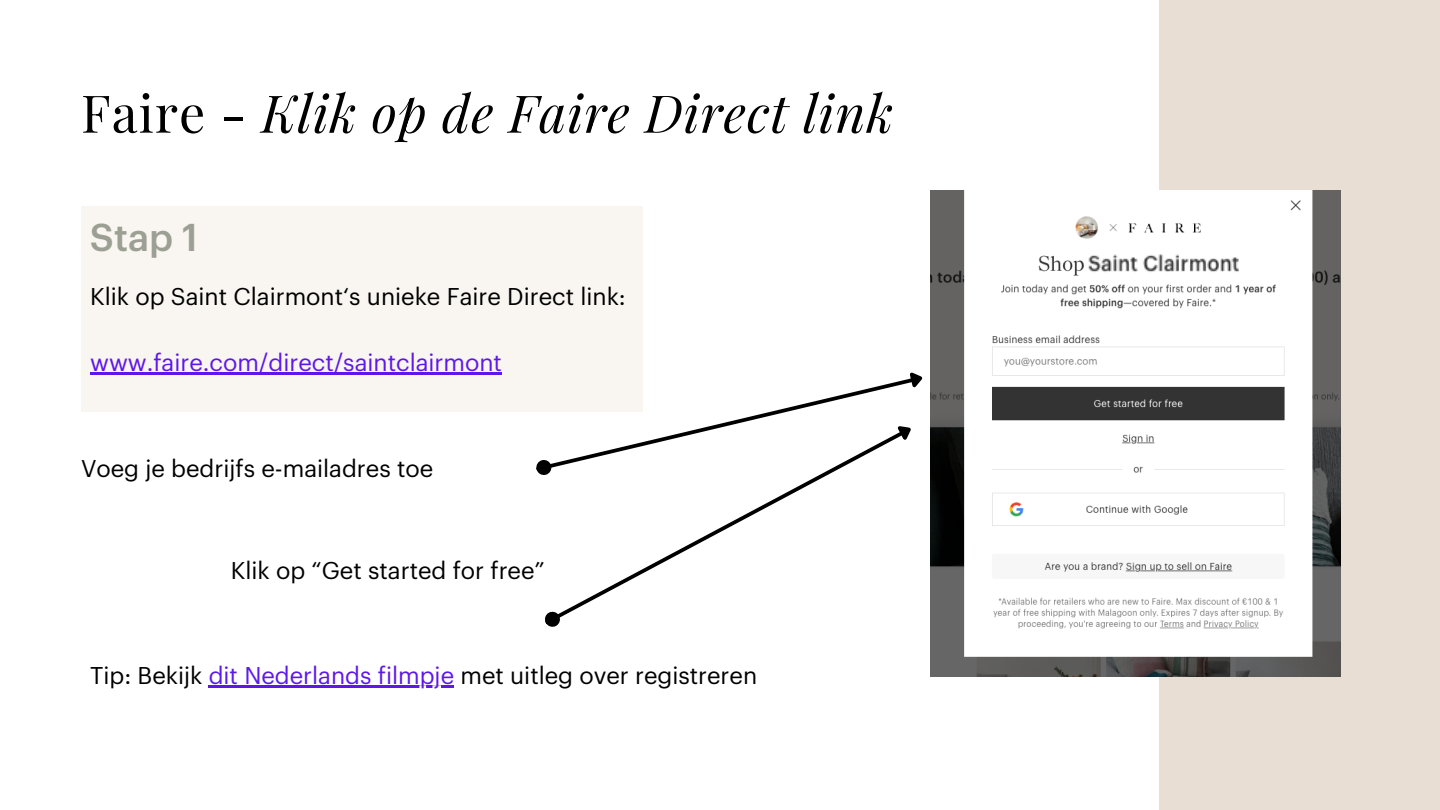
<style>
.page{position:relative;width:1440px;height:810px;background:#fff}
.page>*{position:absolute;margin:0;border:0;box-sizing:border-box;transform-origin:0 0}
.t1{font:italic 52px "Playfair Display";letter-spacing:.02em;color:#000}
.t2{font:500 38px "Graphik";color:#9c9f93}
.t3{font:23.7px "Graphik";color:#000}
.t4{font:23.7px "Graphik";color:#5e17eb}
.s1{font-style:normal}
.s2{color:#5e17eb}
</style>
<div class="page">
<div style="left:1159px;top:0;width:281px;height:810px;background:#e8ded3"></div>
<div style="left:81px;top:206px;width:562px;height:206px;background:#f9f5f0"></div>
<svg style="left:565px;top:479px;width:255px;height:136px"></svg>
<svg style="left:545px;top:610px;width:20px;height:17px"></svg>
<svg style="left:536px;top:372px;width:387px;height:107px"></svg>
<img style="left:931px;top:191px;width:409px;height:486px">
<img style="left:1087px;top:251px;width:156px;height:25px">
<hr style="left:90px;top:373px;width:412px;height:2px;background:#5e17eb">
<hr style="left:209px;top:686px;width:245px;height:2px;background:#5e17eb">
<p class="t1" style="left:81px;top:77px;width:814px"><span class="s1">Faire -</span> Klik op de Faire Direct link</p>
<p class="t2" style="left:90px;top:220px;width:110px">Stap 1</p>
<p class="t3" style="left:90px;top:286px;width:537px">Klik op Saint Clairmont‘s unieke Faire Direct link:</p>
<p class="t4" style="left:90px;top:352px;width:413px">www.faire.com/direct/saintclairmont</p>
<h1 class="t3" style="left:81px;top:457px;width:354px">Voeg je bedrijfs e-mailadres toe</h1>
<p class="t3" style="left:231px;top:559px;width:315px">Klik op “Get started for free”</p>
<p class="t3" style="left:90px;top:665px;width:669px">Tip: Bekijk <span class="s2">dit Nederlands filmpje</span> met uitleg over registreren</p>
</div>
